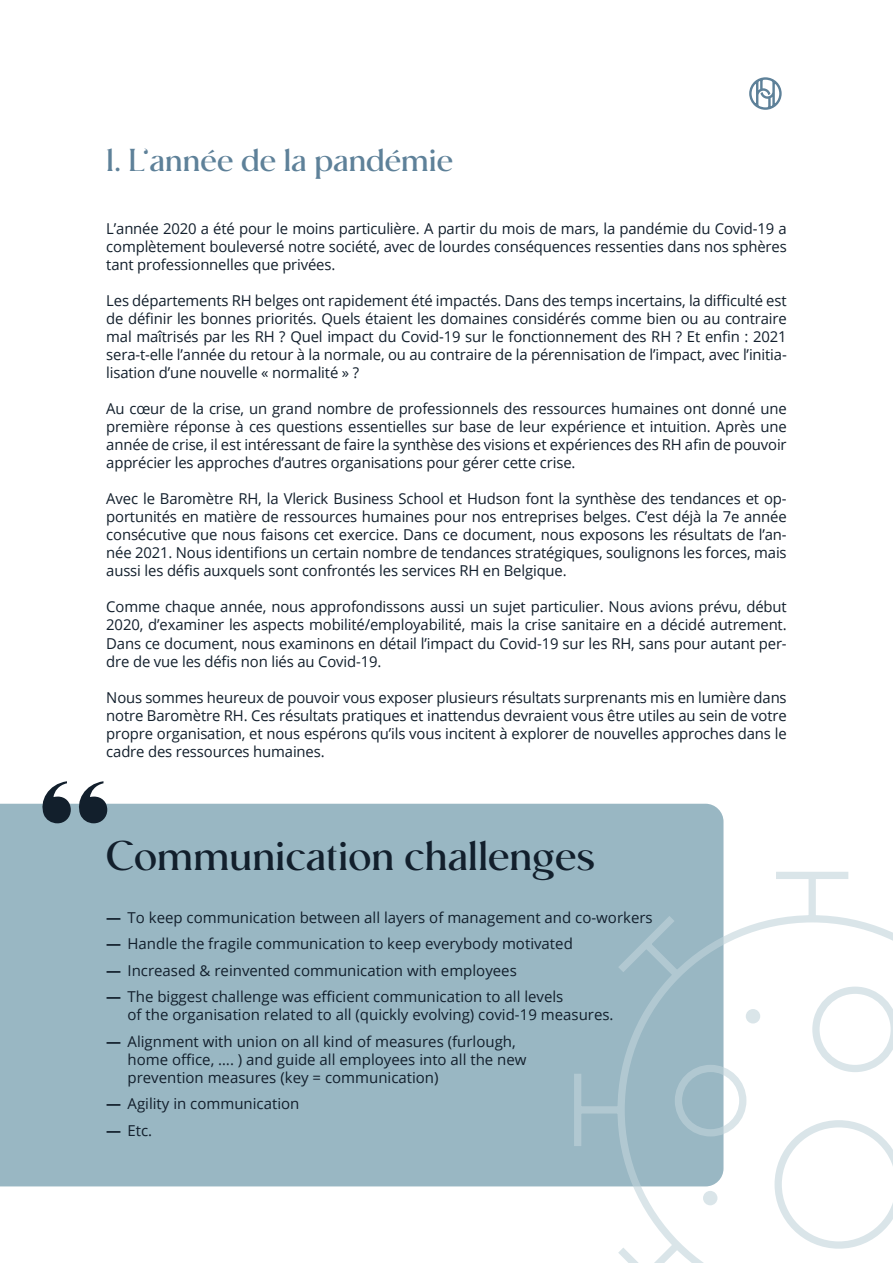
<style>
.page{position:relative;width:893px;height:1263px;background:#fff}
.page>*{position:absolute;margin:0;border:0;box-sizing:border-box;transform-origin:0 0}
.t1{font:700 255px "Moneta";color:#121f2c}
.t2{font:700 45px "Moneta";color:#121f2c}
.t3{font:700 34.5px "Moneta";color:#5e8199}
.t4{font:15px/18px "Open Sans";color:#121f2c;text-align:justify}
.s1{font-weight:700}
</style>
<div class="page">
<div style="left:0;top:804px;width:723px;height:382px;background:#99b7c3"></div>
<svg style="left:749px;top:77px;width:33px;height:33px"></svg>
<svg style="left:570px;top:868px;width:323px;height:395px"></svg>
<div style="left:746px;top:1009px;width:14px;height:14px;background:#dae5e9;border-radius:50%"></div>
<div style="left:703px;top:1191px;width:14px;height:14px;background:#dae5e9;border-radius:50%"></div>
<h3 class="t3" style="left:106px;top:142px;width:348px">1. L’année de la pandémie</h3>
<p class="t4" style="left:106px;top:220px;width:682px">L’année 2020 a été pour le moins particulière. A partir du mois de mars, la pandémie du Covid-19 a complètement bouleversé notre société, avec de lourdes conséquences ressenties dans nos sphères tant professionnelles que privées.</p>
<p class="t4" style="left:106px;top:292px;width:682px">Les départements RH belges ont rapidement été impactés. Dans des temps incertains, la difficulté est de définir les bonnes priorités. Quels étaient les domaines considérés comme bien ou au contraire mal maîtrisés par les RH ? Quel impact du Covid-19 sur le fonctionnement des RH ? Et enfin : 2021 sera-t-elle l’année du retour à la normale, ou au contraire de la pérennisation de l’impact, avec l’initia&shy;lisation d’une nouvelle « normalité » ?</p>
<p class="t4" style="left:106px;top:400px;width:682px">Au cœur de la crise, un grand nombre de professionnels des ressources humaines ont donné une première réponse à ces questions essentielles sur base de leur expérience et intuition. Après une année de crise, il est intéressant de faire la synthèse des visions et expériences des RH afin de pouvoir apprécier les approches d’autres organisations pour gérer cette crise.</p>
<p class="t4" style="left:106px;top:490px;width:682px">Avec le Baromètre RH, la Vlerick Business School et Hudson font la synthèse des tendances et op&shy;portunités en matière de ressources humaines pour nos entreprises belges. C’est déjà la 7e année consécutive que nous faisons cet exercice. Dans ce document, nous exposons les résultats de l’an&shy;née 2021. Nous identifions un certain nombre de tendances stratégiques, soulignons les forces, mais aussi les défis auxquels sont confrontés les services RH en Belgique.</p>
<p class="t4" style="left:106px;top:598px;width:682px">Comme chaque année, nous approfondissons aussi un sujet particulier. Nous avions prévu, début 2020, d’examiner les aspects mobilité/employabilité, mais la crise sanitaire en a décidé autrement.<br>Dans ce document, nous examinons en détail l’impact du Covid-19 sur les RH, sans pour autant per&shy;dre de vue les défis non liés au Covid-19.</p>
<p class="t4" style="left:106px;top:688px;width:682px">Nous sommes heureux de pouvoir vous exposer plusieurs résultats surprenants mis en lumière dans notre Baromètre RH. Ces résultats pratiques et inattendus devraient vous être utiles au sein de votre propre organisation, et nous espérons qu’ils vous incitent à explorer de nouvelles approches dans le cadre des ressources humaines.</p>
<h1 class="t1" style="left:30px;top:732px;width:92px">“</h1>
<h2 class="t2" style="left:106px;top:832px;width:490px">Communication challenges</h2>
<p class="t4" style="left:106px;top:908px;width:548px"><span class="s1">—</span> To keep communication between all layers of management and co-workers</p>
<p class="t4" style="left:106px;top:934px;width:468px"><span class="s1">—</span> Handle the fragile communication to keep everybody motivated</p>
<p class="t4" style="left:106px;top:961px;width:412px"><span class="s1">—</span> Increased &amp; reinvented communication with employees</p>
<p class="t4" style="left:128px;top:987px;width:487px;text-indent:-21px"><span class="s1">—</span> The biggest challenge was efficient communication to all levels<br>of the organisation related to all (quickly evolving) covid-19 measures.</p>
<p class="t4" style="left:128px;top:1032px;width:400px;text-align:left;text-indent:-21px"><span class="s1">—</span> Alignment with union on all kind of measures (furlough, home office, …. ) and guide all employees into all the new prevention measures (key = communication)</p>
<p class="t4" style="left:106px;top:1094px;width:195px"><span class="s1">—</span> Agility in communication</p>
<p class="t4" style="left:106px;top:1121px;width:48px"><span class="s1">—</span> Etc.</p>
</div>
